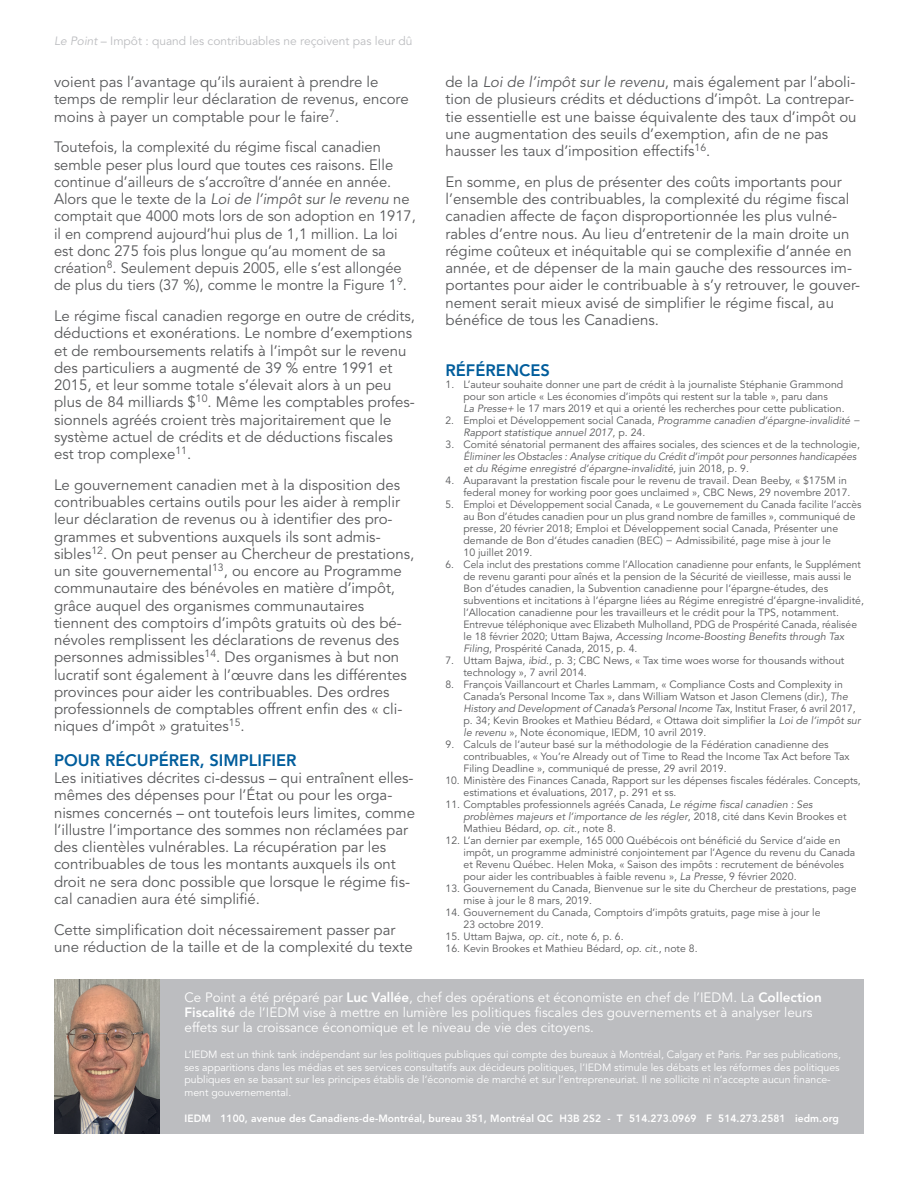
<style>
.page{position:relative;width:918px;height:1188px;background:#fff}
.page>*{position:absolute;margin:0;border:0;box-sizing:border-box;transform-origin:0 0}
.t1{font:800 16.5px "Avenir LT Std";color:#005d9c}
.t2{font:15px/17.2px "Avenir LT Std";color:#57585a}
.t3{font:13.5px/15px "Avenir LT Std";color:#fff}
.t4{font:12px "Avenir LT Std";color:#bcbdc0}
.t5{font:10.5px/12px "Avenir LT Std";color:#57585a}
.t6{font:10.5px/12.8px "Avenir LT Std";color:#fff}
.t7{font:italic 10.5px/12px "Avenir LT Std";color:#57585a}
.t8{font:800 10.5px "Avenir LT Std";letter-spacing:.01em;color:#fff}
.s1{font-style:italic}
.s2{font-weight:800}
.s3{font-style:normal}
</style>
<div class="page">
<div style="left:159px;top:980px;width:705px;height:154px;background:#bcbdc0"></div>
<img style="left:54px;top:980px;width:105px;height:154px">
<p class="t4" style="left:54px;top:34px;width:360px"><span class="s1">Le Point</span> – Impôt : quand les contribuables ne reçoivent pas leur dû</p>
<p class="t2" style="left:54px;top:74px;width:356px">voient pas l’avantage qu’ils auraient à prendre le temps de remplir leur déclaration de revenus, encore moins à payer un comptable pour le faire<sup>7</sup>.</p>
<p class="t2" style="left:54px;top:139px;width:363px">Toutefois, la complexité du régime fiscal canadien semble peser plus lourd que toutes ces raisons. Elle continue d’ailleurs de s’accroître d’année en année.<br>Alors que le texte de la <span class="s1">Loi de l’impôt sur le revenu</span> ne comptait que 4000 mots lors de son adoption en 1917, il en comprend aujourd’hui plus de 1,1 million. La loi est donc 275 fois plus longue qu’au moment de sa création<sup>8</sup>. Seulement depuis 2005, elle s’est allongée de plus du tiers (37 %), comme le montre la Figure 1<sup>9</sup>.</p>
<p class="t2" style="left:54px;top:308px;width:363px">Le régime fiscal canadien regorge en outre de crédits, déductions et exonérations. Le nombre d’exemptions et de remboursements relatifs à l’impôt sur le revenu des particuliers a augmenté de 39 % entre 1991 et 2015, et leur somme totale s’élevait alors à un peu plus de 84 milliards $<sup>10</sup>. Même les comptables profes&shy;sionnels agréés croient très majoritairement que le système actuel de crédits et de déductions fiscales est trop complexe<sup>11</sup>.</p>
<p class="t2" style="left:54px;top:477px;width:362px">Le gouvernement canadien met à la disposition des contribuables certains outils pour les aider à remplir leur déclaration de revenus ou à identifier des pro&shy;grammes et subventions auxquels ils sont admis&shy;sibles<sup>12</sup>. On peut penser au Chercheur de prestations, un site gouvernemental<sup>13</sup>, ou encore au Programme communautaire des bénévoles en matière d’impôt, grâce auquel des organismes communautaires tiennent des comptoirs d’impôts gratuits où des bé&shy;névoles remplissent les déclarations de revenus des personnes admissibles<sup>14</sup>. Des organismes à but non lucratif sont également à l’œuvre dans les différentes provinces pour aider les contribuables. Des ordres professionnels de comptables offrent enfin des « cli&shy;niques d’impôt » gratuites<sup>15</sup>.</p>
<p class="t1" style="left:54px;top:750px;width:244px">POUR RÉCUPÉRER, SIMPLIFIER</p>
<p class="t2" style="left:54px;top:770px;width:363px">Les initiatives décrites ci-dessus – qui entraînent elles&shy;mêmes des dépenses pour l’État ou pour les orga&shy;nismes concernés – ont toutefois leurs limites, comme l’illustre l’importance des sommes non réclamées par des clientèles vulnérables. La récupération par les contribuables de tous les montants auxquels ils ont droit ne sera donc possible que lorsque le régime fis&shy;cal canadien aura été simplifié.</p>
<p class="t2" style="left:54px;top:921px;width:360px">Cette simplification doit nécessairement passer par une réduction de la taille et de la complexité du texte</p>
<p class="t3" style="left:184px;top:990px;width:639px">Ce Point a été préparé par <span class="s2">Luc Vallée</span>, chef des opérations et économiste en chef de l’IEDM. La <span class="s2">Collection<br>Fiscalité</span> de l’IEDM vise à mettre en lumière les politiques fiscales des gouvernements et à analyser leurs effets sur la croissance économique et le niveau de vie des citoyens.</p>
<p class="t6" style="left:184px;top:1048px;width:658px">L’IEDM est un think tank indépendant sur les politiques publiques qui compte des bureaux à Montréal, Calgary et Paris. Par ses publications, ses apparitions dans les médias et ses services consultatifs aux décideurs politiques, l’IEDM stimule les débats et les réformes des politiques publiques en se basant sur les principes établis de l’économie de marché et sur l’entrepreneuriat. Il ne sollicite ni n’accepte aucun finance&shy;ment gouvernemental.</p>
<p class="t8" style="left:184px;top:1112px;width:656px">IEDM 1100, avenue des Canadiens-de-Montréal, bureau 351, Montréal QC H3B 2S2 - T 514.273.0969 F 514.273.2581 iedm.org</p>
<p class="t2" style="left:446px;top:74px;width:413px">de la <span class="s1">Loi de l’impôt sur le revenu</span>, mais également par l’aboli&shy;tion de plusieurs crédits et déductions d’impôt. La contrepar&shy;tie essentielle est une baisse équivalente des taux d’impôt ou une augmentation des seuils d’exemption, afin de ne pas hausser les taux d’imposition effectifs<sup>16</sup>.</p>
<p class="t2" style="left:446px;top:174px;width:416px">En somme, en plus de présenter des coûts importants pour l’ensemble des contribuables, la complexité du régime fiscal canadien affecte de façon disproportionnée les plus vulné&shy;rables d’entre nous. Au lieu d’entretenir de la main droite un régime coûteux et inéquitable qui se complexifie d’année en année, et de dépenser de la main gauche des ressources im&shy;portantes pour aider le contribuable à s’y retrouver, le gouver&shy;nement serait mieux avisé de simplifier le régime fiscal, au bénéfice de tous les Canadiens.</p>
<p class="t1" style="left:446px;top:361px;width:106px">RÉFÉRENCES</p>
<p class="t5" style="left:463px;top:379px;width:383px;text-indent:-18px">1. L’auteur souhaite donner une part de crédit à la journaliste Stéphanie Grammond pour son article « Les économies d’impôts qui restent sur la table », paru dans<br><span class="s1">La Presse+</span> le 17 mars 2019 et qui a orienté les recherches pour cette publication.</p>
<p class="t7" style="left:463px;top:415px;width:398px;text-indent:-18px"><span class="s3">2. Emploi et Développement social Canada,</span> Programme canadien d’épargne-invalidité −<br>Rapport statistique annuel 2017<span class="s3">, p. 24.</span></p>
<p class="t5" style="left:445px;top:439px;width:416px">3. Comité sénatorial permanent des affaires sociales, des sciences et de la technologie,</p>
<p class="t7" style="left:463px;top:451px;width:394px">Éliminer les Obstacles : Analyse critique du Crédit d’impôt pour personnes handicapées et du Régime enregistré d’épargne-invalidité<span class="s3">, juin 2018, p. 9.</span></p>
<p class="t5" style="left:463px;top:475px;width:389px;text-indent:-18px">4. Auparavant la prestation fiscale pour le revenu de travail. Dean Beeby, « $175M in federal money for working poor goes unclaimed », CBC News, 29 novembre 2017.</p>
<p class="t5" style="left:463px;top:499px;width:400px;text-indent:-18px">5. Emploi et Développement social Canada, « Le gouvernement du Canada facilite l’accès au Bon d’études canadien pour un plus grand nombre de familles », communiqué de presse, 20 février 2018; Emploi et Développement social Canada, Présenter une demande de Bon d’études canadien (BEC) − Admissibilité, page mise à jour le<br>10 juillet 2019.</p>
<p class="t5" style="left:463px;top:559px;width:402px;text-indent:-18px">6. Cela inclut des prestations comme l’Allocation canadienne pour enfants, le Supplément de revenu garanti pour aînés et la pension de la Sécurité de vieillesse, mais aussi le Bon d’études canadien, la Subvention canadienne pour l’épargne-études, des subventions et incitations à l’épargne liées au Régime enregistré d’épargne-invalidité, l’Allocation canadienne pour les travailleurs et le crédit pour la TPS, notamment.<br>Entrevue téléphonique avec Elizabeth Mulholland, PDG de Prospérité Canada, réalisée le 18 février 2020; Uttam Bajwa, <span class="s1">Accessing Income-Boosting Benefits through Tax Filing</span>, Prospérité Canada, 2015, p. 4.</p>
<p class="t5" style="left:463px;top:655px;width:382px;text-indent:-18px">7. Uttam Bajwa, <span class="s1">ibid</span>., p. 3; CBC News, « Tax time woes worse for thousands without technology », 7 avril 2014.</p>
<p class="t5" style="left:463px;top:679px;width:399px;text-indent:-18px">8. François Vaillancourt et Charles Lammam, « Compliance Costs and Complexity in Canada’s Personal Income Tax », dans William Watson et Jason Clemens (dir.), <span class="s1">The History and Development of Canada’s Personal Income Tax</span>, Institut Fraser, 6 avril 2017, p. 34; Kevin Brookes et Mathieu Bédard, « Ottawa doit simplifier la <span class="s1">Loi de l’impôt sur le revenu</span> », Note économique, IEDM, 10 avril 2019.</p>
<p class="t5" style="left:463px;top:739px;width:388px;text-indent:-18px">9. Calculs de l’auteur basé sur la méthodologie de la Fédération canadienne des contribuables, « You’re Already out of Time to Read the Income Tax Act before Tax<br>Filing Deadline », communiqué de presse, 29 avril 2019.</p>
<p class="t5" style="left:463px;top:775px;width:399px;text-indent:-18px">10. Ministère des Finances Canada, Rapport sur les dépenses fiscales fédérales. Concepts, estimations et évaluations, 2017, p. 291 et ss.</p>
<p class="t5" style="left:463px;top:799px;width:385px;text-indent:-18px">11. Comptables professionnels agréés Canada, <span class="s1">Le régime fiscal canadien : Ses problèmes majeurs et l’importance de les régler</span>, 2018, cité dans Kevin Brookes et<br>Mathieu Bédard, <span class="s1">op. cit</span>., note 8.</p>
<p class="t5" style="left:463px;top:835px;width:393px;text-indent:-18px">12. L’an dernier par exemple, 165 000 Québécois ont bénéficié du Service d’aide en impôt, un programme administré conjointement par l’Agence du revenu du Canada et Revenu Québec. Helen Moka, « Saison des impôts : recrutement de bénévoles pour aider les contribuables à faible revenu », <span class="s1">La Presse</span>, 9 février 2020.</p>
<p class="t5" style="left:463px;top:883px;width:395px;text-indent:-18px">13. Gouvernement du Canada, Bienvenue sur le site du Chercheur de prestations, page mise à jour le 8 mars, 2019.</p>
<p class="t5" style="left:463px;top:907px;width:359px;text-indent:-18px">14. Gouvernement du Canada, Comptoirs d’impôts gratuits, page mise à jour le<br>23 octobre 2019.</p>
<p class="t5" style="left:445px;top:931px;width:180px">15. Uttam Bajwa, <span class="s1">op. cit</span>., note 6, p. 6.</p>
<p class="t5" style="left:445px;top:943px;width:254px">16. Kevin Brookes et Mathieu Bédard, <span class="s1">op. cit</span>., note 8.</p>
</div>
